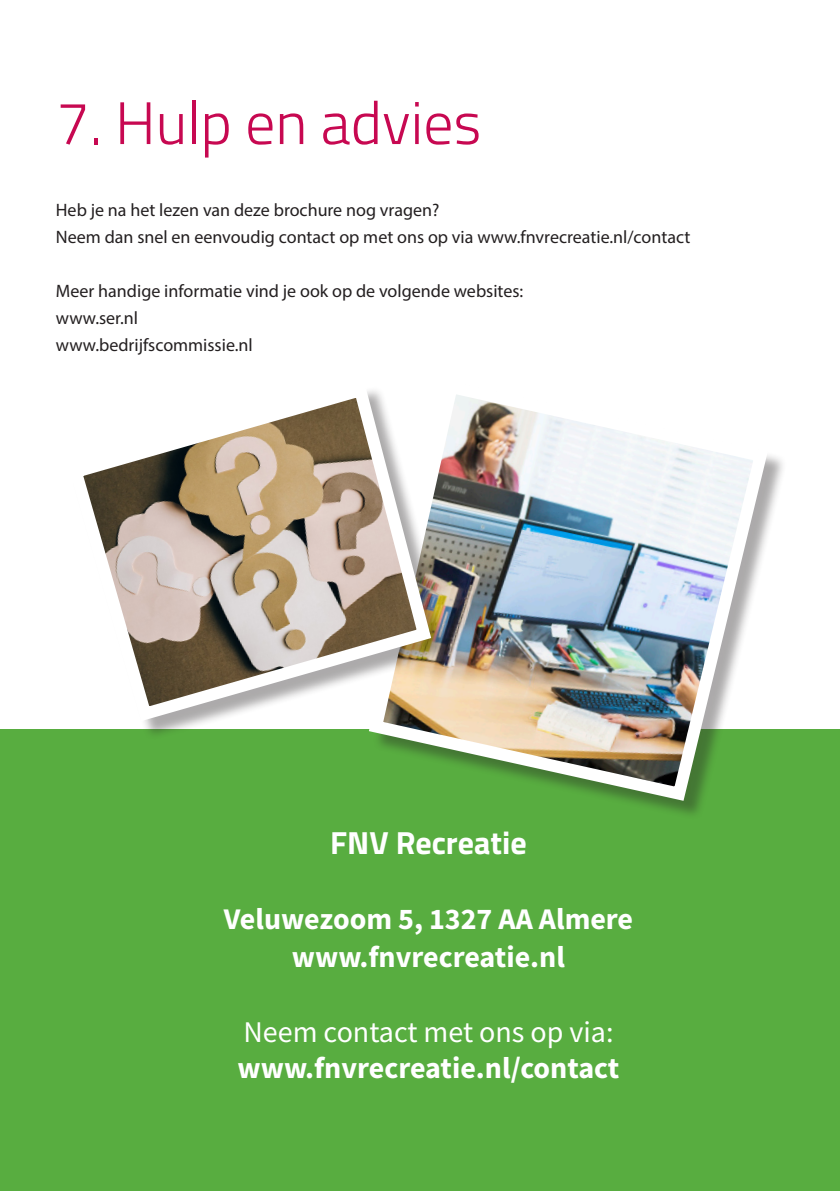
<style>
.page{position:relative;width:840px;height:1191px;background:#fff}
.page>*{position:absolute;margin:0;border:0;box-sizing:border-box;transform-origin:0 0}
._01__Kop_hoofdstuk{font:300 60px "Titillium Web";color:#c70851}
.t1{font:700 32px "Titillium Web";color:#fff}
.t2{font:700 30px "Source Sans Pro";color:#fff}
.t3{font:30px "Source Sans Pro";color:#fff}
._02__Intro_Tekst{font:18px/27px "Myriad Pro";color:#231f20}
</style>
<div class="page">
<div style="left:0;top:729px;width:839px;height:462px;background:#58ad40"></div>
<div style="left:372px;top:383px;width:415px;height:437px;background:#231f20;opacity:.38"></div>
<img style="left:372px;top:383px;width:402px;height:425px">
<div style="left:72px;top:386px;width:378px;height:354px;background:#231f20;opacity:.38"></div>
<svg style="left:72px;top:383px;width:366px;height:345px"></svg>
<p class="_01__Kop_hoofdstuk" style="left:56px;top:80px;width:426px">7. Hulp en advies</p>
<p class="_02__Intro_Tekst" style="left:56px;top:196px;width:635px">Heb je na het lezen van deze brochure nog vragen?<br>Neem dan snel en eenvoudig contact op met ons op via www.fnvrecreatie.nl/contact</p>
<p class="_02__Intro_Tekst" style="left:56px;top:277px;width:468px">Meer handige informatie vind je ook op de volgende websites: www.ser.nl<br>www.bedrijfscommissie.nl</p>
<p class="t1" style="left:330px;top:818px;width:198px">FNV Recreatie</p>
<p class="t2" style="left:224px;top:898px;width:410px">Veluwezoom 5, 1327 AA Almere</p>
<p class="t2" style="left:292px;top:937px;width:274px">www.fnvrecreatie.nl</p>
<p class="t3" style="left:243px;top:1012px;width:371px">Neem contact met ons op via:</p>
<p class="t2" style="left:237px;top:1047px;width:383px">www.fnvrecreatie.nl/contact</p>
</div>
